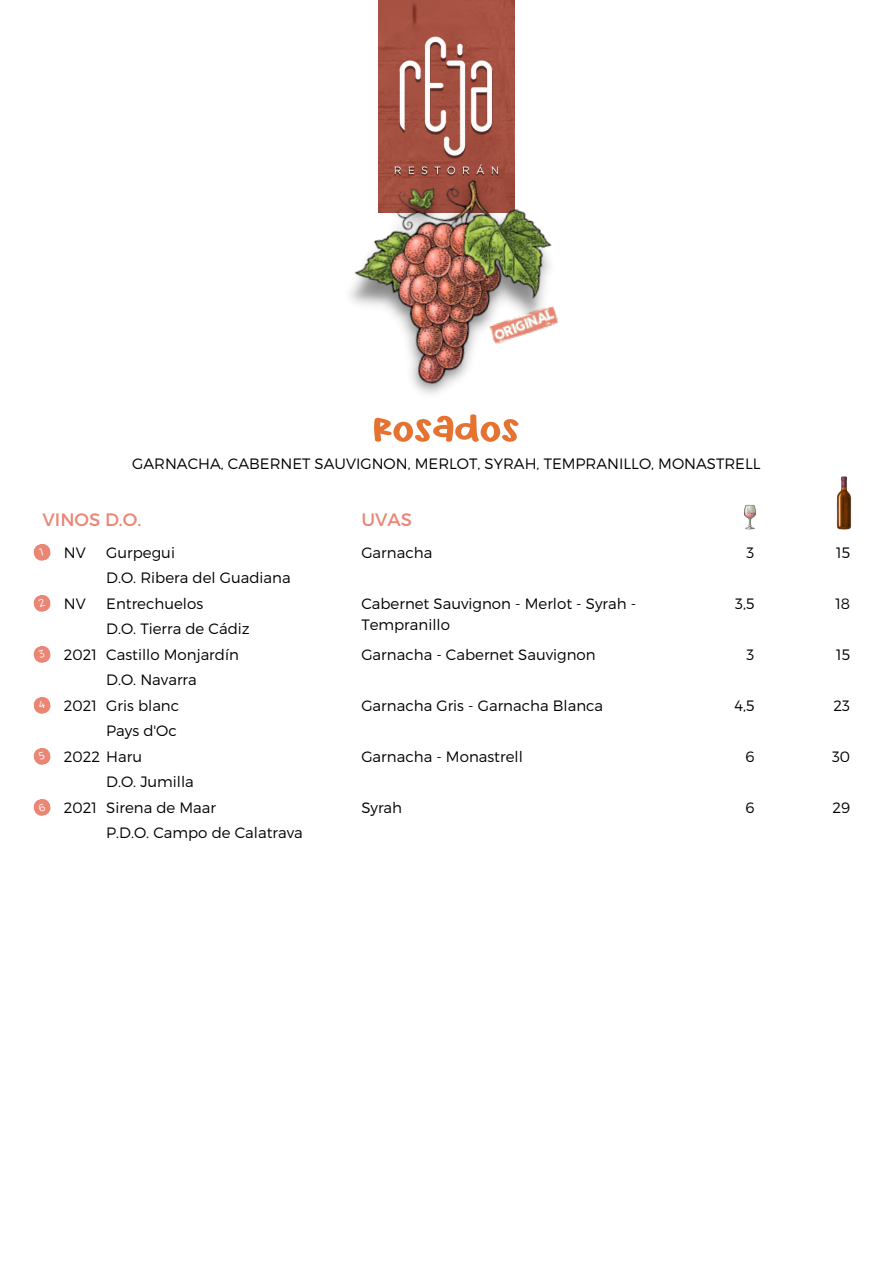
<style>
.page{position:relative;width:893px;height:1264px;background:#fff}
.page>*{position:absolute;margin:0;border:0;box-sizing:border-box;transform-origin:0 0}
.t1{font:63px "was etan NP";color:#e67231}
.t2{font:18px "Montserrat";color:#eb8674}
.t3{font:300 15px/21.3px "Montserrat";color:#000}
</style>
<div class="page">
<div style="left:378px;top:0;width:136px;height:21px;background:#a75243"></div>
<img style="left:378px;top:21px;width:137px;height:131px">
<img style="left:350px;top:152px;width:202px;height:242px">
<img style="left:478px;top:288px;width:81px;height:73px">
<img style="left:744px;top:504px;width:12px;height:26px">
<img style="left:836px;top:476px;width:16px;height:54px">
<svg style="left:33px;top:544px;width:18px;height:17px"></svg>
<svg style="left:33px;top:595px;width:18px;height:17px"></svg>
<svg style="left:33px;top:646px;width:18px;height:17px"></svg>
<svg style="left:33px;top:697px;width:18px;height:17px"></svg>
<svg style="left:33px;top:748px;width:18px;height:17px"></svg>
<svg style="left:33px;top:799px;width:18px;height:17px"></svg>
<p class="t1" style="left:373px;top:396px;width:148px">rosados</p>
<p class="t3" style="left:132px;top:452px;width:630px">GARNACHA, CABERNET SAUVIGNON, MERLOT, SYRAH, TEMPRANILLO, MONASTRELL</p>
<p class="t2" style="left:42px;top:508px;width:100px">VINOS D.O.</p>
<p class="t2" style="left:361px;top:508px;width:52px">UVAS</p>
<p class="t3" style="left:64px;top:541px;width:23px">NV</p>
<p class="t3" style="left:106px;top:541px;width:70px">Gurpegui</p>
<p class="t3" style="left:106px;top:566px;width:186px">D.O. Ribera del Guadiana</p>
<p class="t3" style="left:361px;top:541px;width:72px">Garnacha</p>
<p class="t3" style="left:746px;top:541px;width:9px">3</p>
<p class="t3" style="left:836px;top:541px;width:16px">15</p>
<p class="t3" style="left:64px;top:592px;width:23px">NV</p>
<p class="t3" style="left:106px;top:592px;width:98px">Entrechuelos</p>
<p class="t3" style="left:106px;top:617px;width:145px">D.O. Tierra de Cádiz</p>
<p class="t3" style="left:361px;top:592px;width:276px">Cabernet Sauvignon - Merlot - Syrah -<br>Tempranillo</p>
<p class="t3" style="left:735px;top:592px;width:21px">3,5</p>
<p class="t3" style="left:835px;top:592px;width:16px">18</p>
<p class="t3" style="left:64px;top:643px;width:35px">2021</p>
<p class="t3" style="left:106px;top:643px;width:134px">Castillo Monjardín</p>
<p class="t3" style="left:106px;top:668px;width:92px">D.O. Navarra</p>
<p class="t3" style="left:361px;top:643px;width:236px">Garnacha - Cabernet Sauvignon</p>
<p class="t3" style="left:746px;top:643px;width:9px">3</p>
<p class="t3" style="left:836px;top:643px;width:16px">15</p>
<p class="t3" style="left:64px;top:694px;width:35px">2021</p>
<p class="t3" style="left:106px;top:694px;width:74px">Gris blanc</p>
<p class="t3" style="left:106px;top:719px;width:72px">Pays d'Oc</p>
<p class="t3" style="left:361px;top:694px;width:243px">Garnacha Gris - Garnacha Blanca</p>
<p class="t3" style="left:734px;top:694px;width:22px">4,5</p>
<p class="t3" style="left:833px;top:694px;width:18px">23</p>
<p class="t3" style="left:64px;top:745px;width:80px">2022 Haru</p>
<p class="t3" style="left:106px;top:770px;width:89px">D.O. Jumilla</p>
<p class="t3" style="left:361px;top:745px;width:163px">Garnacha - Monastrell</p>
<p class="t3" style="left:745px;top:745px;width:11px">6</p>
<p class="t3" style="left:832px;top:745px;width:20px">30</p>
<p class="t3" style="left:64px;top:796px;width:35px">2021</p>
<p class="t3" style="left:106px;top:796px;width:111px">Sirena de Maar</p>
<p class="t3" style="left:106px;top:821px;width:198px">P.D.O. Campo de Calatrava</p>
<p class="t3" style="left:361px;top:796px;width:42px">Syrah</p>
<p class="t3" style="left:745px;top:796px;width:11px">6</p>
<p class="t3" style="left:832px;top:796px;width:19px">29</p>
</div>
